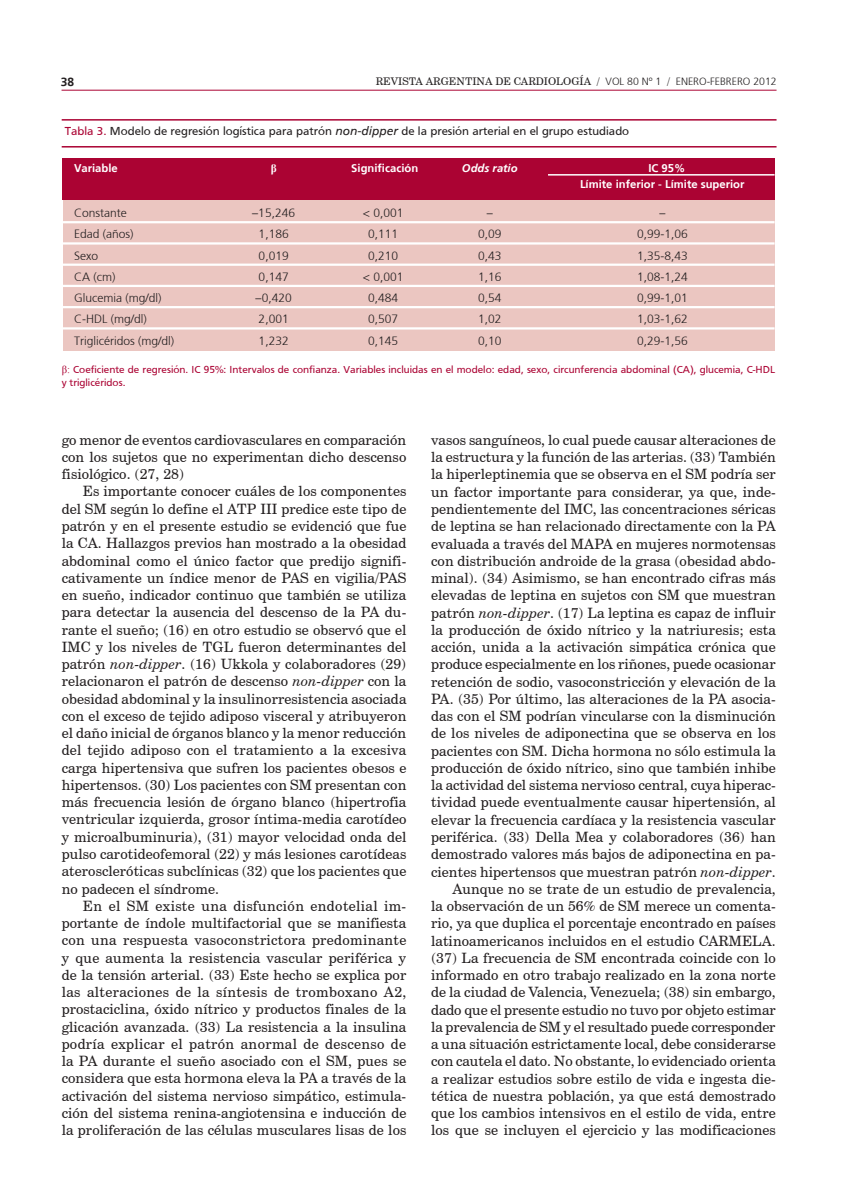
<style>
.page{position:relative;width:851px;height:1191px;background:#fff}
.page>*{position:absolute;margin:0;border:0;box-sizing:border-box;transform-origin:0 0}
.texto{font:14.25px/17.2px "Century Schoolbook BT";letter-spacing:.005em;color:#231f20;text-align:justify}
.tabla{font:300 12px "Frutiger";color:#231f20}
.tabla_tit{font:12px "Frutiger";color:#231f20}
.t1{font:700 12px "Frutiger";color:#231f20}
.tabla-2{font:700 11.25px "Frutiger";color:#fff}
.tabla-3{font:italic 700 11.25px "Frutiger";color:#fff}
.tabla-4{font:700 11.25px "Times New Roman";color:#fff}
.tabla_pie{font:10.5px/13.5px "Frutiger";color:#ab0333}
.t2{font:10.5px "Century Schoolbook BT";color:#231f20}
.s1{font-family:"Frutiger";font-weight:300}
.s2{color:#ab0333}
.s3{font-style:italic}
.s4{font-family:"Times New Roman"}
</style>
<div class="page">
<hr style="left:62px;top:90px;width:714px;height:1px;background:#ab0333">
<div style="left:63px;top:159px;width:711px;height:41px;background:#ab0333"></div>
<hr style="left:62px;top:119px;width:714px;height:2px;background:#ab0333">
<hr style="left:62px;top:146px;width:714px;height:1px;background:#ab0333">
<div style="left:63px;top:200px;width:711px;height:150px;background:#ebc6c1"></div>
<hr style="left:62px;top:221px;width:712px;height:2px;background:#fff">
<hr style="left:548px;top:174px;width:226px;height:2px;background:#fff">
<hr style="left:62px;top:263px;width:712px;height:3px;background:#fff">
<hr style="left:62px;top:242px;width:712px;height:2px;background:#fff">
<hr style="left:62px;top:285px;width:712px;height:2px;background:#fff">
<hr style="left:62px;top:306px;width:712px;height:2px;background:#fff">
<hr style="left:62px;top:327px;width:712px;height:2px;background:#fff">
<p class="t1" style="left:61px;top:75px;width:15px">38</p>
<p class="t2" style="left:376px;top:75px;width:402px">REVISTA ARGENTINA DE CARDIOLOGÍA / <span class="s1">VOL 80 Nº 1</span> / <span class="s1">ENERO-FEBRERO 2012</span></p>
<p class="tabla_tit" style="left:65px;top:124px;width:566px"><span class="s2">Tabla 3.</span> Modelo de regresión logística para patrón <span class="s3">non-dipper</span> de la presión arterial en el grupo estudiado</p>
<p class="tabla-2" style="left:74px;top:161px;width:45px">Variable</p>
<p class="tabla-4" style="left:271px;top:160px;width:7px">β</p>
<p class="tabla-2" style="left:351px;top:161px;width:68px">Significación</p>
<p class="tabla-3" style="left:462px;top:161px;width:57px">Odds ratio</p>
<p class="tabla-2" style="left:648px;top:161px;width:38px">IC 95%</p>
<p class="tabla-2" style="left:580px;top:178px;width:166px">Límite inferior - Límite superior</p>
<p class="tabla" style="left:74px;top:206px;width:54px">Constante</p>
<p class="tabla" style="left:252px;top:206px;width:44px">–15,246</p>
<p class="tabla" style="left:363px;top:206px;width:42px">&lt; 0,001</p>
<p class="tabla" style="left:487px;top:206px;width:7px">–</p>
<p class="tabla" style="left:659px;top:206px;width:7px">–</p>
<p class="tabla" style="left:74px;top:227px;width:61px">Edad (años)</p>
<p class="tabla" style="left:258px;top:227px;width:32px">1,186</p>
<p class="tabla" style="left:368px;top:227px;width:32px">0,111</p>
<p class="tabla" style="left:478px;top:227px;width:25px">0,09</p>
<p class="tabla" style="left:637px;top:227px;width:52px">0,99-1,06</p>
<p class="tabla" style="left:74px;top:249px;width:25px">Sexo</p>
<p class="tabla" style="left:258px;top:249px;width:32px">0,019</p>
<p class="tabla" style="left:368px;top:249px;width:32px">0,210</p>
<p class="tabla" style="left:478px;top:249px;width:25px">0,43</p>
<p class="tabla" style="left:637px;top:249px;width:52px">1,35-8,43</p>
<p class="tabla" style="left:74px;top:270px;width:43px">CA (cm)</p>
<p class="tabla" style="left:258px;top:270px;width:32px">0,147</p>
<p class="tabla" style="left:363px;top:270px;width:42px">&lt; 0,001</p>
<p class="tabla" style="left:478px;top:270px;width:25px">1,16</p>
<p class="tabla" style="left:637px;top:270px;width:52px">1,08-1,24</p>
<p class="tabla" style="left:74px;top:291px;width:89px">Glucemia (mg/dl)</p>
<p class="tabla" style="left:255px;top:291px;width:38px">–0,420</p>
<p class="tabla" style="left:368px;top:291px;width:32px">0,484</p>
<p class="tabla" style="left:478px;top:291px;width:25px">0,54</p>
<p class="tabla" style="left:637px;top:291px;width:52px">0,99-1,01</p>
<p class="tabla" style="left:74px;top:312px;width:74px">C-HDL (mg/dl)</p>
<p class="tabla" style="left:258px;top:312px;width:32px">2,001</p>
<p class="tabla" style="left:368px;top:312px;width:32px">0,507</p>
<p class="tabla" style="left:478px;top:312px;width:25px">1,02</p>
<p class="tabla" style="left:637px;top:312px;width:52px">1,03-1,62</p>
<p class="tabla" style="left:74px;top:334px;width:102px">Triglicéridos (mg/dl)</p>
<p class="tabla" style="left:258px;top:334px;width:32px">1,232</p>
<p class="tabla" style="left:368px;top:334px;width:32px">0,145</p>
<p class="tabla" style="left:478px;top:334px;width:25px">0,10</p>
<p class="tabla" style="left:637px;top:334px;width:52px">0,29-1,56</p>
<p class="tabla_pie" style="left:62px;top:362px;width:714px"><span class="s4">β:</span> Coeficiente de regresión. IC 95%: Intervalos de confianza. Variables incluidas en el modelo: edad, sexo, circunferencia abdominal (CA), glucemia, C-HDL y triglicéridos.</p>
<p class="texto" style="left:62px;top:431px;width:346px">go menor de eventos cardiovasculares en comparación con los sujetos que no experimentan dicho descenso fisiológico. (27, 28)</p>
<p class="texto" style="left:62px;top:482px;width:346px;text-indent:21px">Es importante conocer cuáles de los componentes del SM según lo define el ATP III predice este tipo de patrón y en el presente estudio se evidenció que fue la CA. Hallazgos previos han mostrado a la obesidad abdominal como el único factor que predijo signifi&shy;cativamente un índice menor de PAS en vigilia/PAS en sueño, indicador continuo que también se utiliza para detectar la ausencia del descenso de la PA du&shy;rante el sueño; (16) en otro estudio se observó que el IMC y los niveles de TGL fueron determinantes del patrón <span class="s3">non-dipper</span>. (16) Ukkola y colaboradores (29) relacionaron el patrón de descenso <span class="s3">non-dipper</span> con la obesidad abdominal y la insulinorresistencia asociada con el exceso de tejido adiposo visceral y atribuyeron el daño inicial de órganos blanco y la menor reducción del tejido adiposo con el tratamiento a la excesiva carga hipertensiva que sufren los pacientes obesos e hipertensos. (30) Los pacientes con SM presentan con más frecuencia lesión de órgano blanco (hipertrofia ventricular izquierda, grosor íntima-media carotídeo y microalbuminuria), (31) mayor velocidad onda del pulso carotideofemoral (22) y más lesiones carotídeas ateroscleróticas subclínicas (32) que los pacientes que no padecen el síndrome.</p>
<p class="texto" style="left:62px;top:897px;width:346px;text-indent:21px">En el SM existe una disfunción endotelial im&shy;portante de índole multifactorial que se manifiesta con una respuesta vasoconstrictora predominante y que aumenta la resistencia vascular periférica y de la tensión arterial. (33) Este hecho se explica por las alteraciones de la síntesis de tromboxano A2, prostaciclina, óxido nítrico y productos finales de la glicación avanzada. (33) La resistencia a la insulina podría explicar el patrón anormal de descenso de la PA durante el sueño asociado con el SM, pues se considera que esta hormona eleva la PA a través de la activación del sistema nervioso simpático, estimula&shy;ción del sistema renina-angiotensina e inducción de la proliferación de las células musculares lisas de los</p>
<p class="texto" style="left:431px;top:431px;width:346px">vasos sanguíneos, lo cual puede causar alteraciones de la estructura y la función de las arterias. (33) También la hiperleptinemia que se observa en el SM podría ser un factor importante para considerar, ya que, inde&shy;pendientemente del IMC, las concentraciones séricas de leptina se han relacionado directamente con la PA evaluada a través del MAPA en mujeres normotensas con distribución androide de la grasa (obesidad abdo&shy;minal). (34) Asimismo, se han encontrado cifras más elevadas de leptina en sujetos con SM que muestran patrón <span class="s3">non-dipper</span>. (17) La leptina es capaz de influir la producción de óxido nítrico y la natriuresis; esta acción, unida a la activación simpática crónica que produce especialmente en los riñones, puede ocasionar retención de sodio, vasoconstricción y elevación de la PA. (35) Por último, las alteraciones de la PA asocia&shy;das con el SM podrían vincularse con la disminución de los niveles de adiponectina que se observa en los pacientes con SM. Dicha hormona no sólo estimula la producción de óxido nítrico, sino que también inhibe la actividad del sistema nervioso central, cuya hiperac&shy;tividad puede eventualmente causar hipertensión, al elevar la frecuencia cardíaca y la resistencia vascular periférica. (33) Della Mea y colaboradores (36) han demostrado valores más bajos de adiponectina en pa&shy;cientes hipertensos que muestran patrón <span class="s3">non-dipper</span>.</p>
<p class="texto" style="left:431px;top:880px;width:346px;text-indent:21px">Aunque no se trate de un estudio de prevalencia, la observación de un 56% de SM merece un comenta&shy;rio, ya que duplica el porcentaje encontrado en países latinoamericanos incluidos en el estudio CARMELA. (37) La frecuencia de SM encontrada coincide con lo informado en otro trabajo realizado en la zona norte de la ciudad de Valencia, Venezuela; (38) sin embargo, dado que el presente estudio no tuvo por objeto estimar la prevalencia de SM y el resultado puede corresponder a una situación estrictamente local, debe considerarse con cautela el dato. No obstante, lo evidenciado orienta a realizar estudios sobre estilo de vida e ingesta die&shy;tética de nuestra población, ya que está demostrado que los cambios intensivos en el estilo de vida, entre los que se incluyen el ejercicio y las modificaciones</p>
</div>
